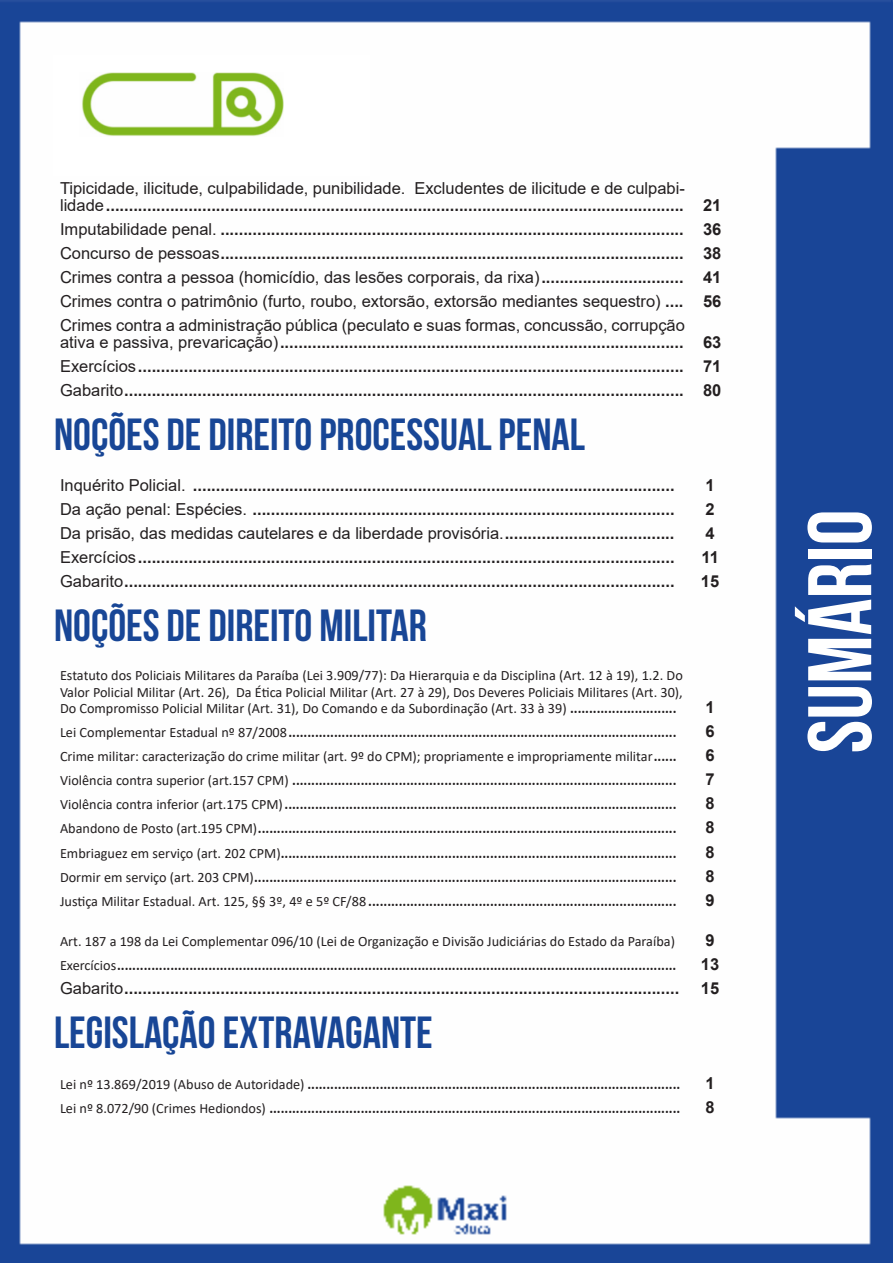
<style>
.page{position:relative;width:893px;height:1263px;background:#fff}
.page>*{position:absolute;margin:0;border:0;box-sizing:border-box;transform-origin:0 0}
.t1{font:700 90px "Bebas Neue";color:#fff}
.t2{font:700 45px "Bebas Neue";color:#184696}
.ALTERNATIVAS{font:700 16.5px/16.5px "Arial";color:#231f20}
.ALTERNATIVAS-2{font:16.5px/16.5px "Arial";color:#231f20}
.INDICE{font:700 16.5px "Arial";color:#231f20}
.ALTERNATIVAS-3{font:700 14.25px "Calibri";color:#231f20}
.ALTERNATIVAS-4{font:14.25px/16.5px "Calibri";color:#231f20;text-align:justify}
.s1{font-weight:400}
.s2{font-weight:700}
</style>
<div class="page">
<img style="left:0;top:0;width:893px;height:1263px">
<div style="left:53px;top:55px;width:317px;height:121px;background:#fff"></div>
<img style="left:82px;top:72px;width:201px;height:64px">
<p class="ALTERNATIVAS" style="left:60px;top:181px;width:626px"><span class="s1">Tipicidade, ilicitude, culpabilidade, punibilidade. Excludentes de ilicitude e de culpabi&shy;lidade</span>..............................................................................................................................</p>
<p class="INDICE" style="left:703px;top:194px;width:20px">21</p>
<p class="ALTERNATIVAS" style="left:60px;top:221px;width:625px"><span class="s1">Imputabilidade penal.</span> .....................................................................................................</p>
<p class="INDICE" style="left:703px;top:218px;width:20px">36</p>
<p class="ALTERNATIVAS" style="left:60px;top:245px;width:625px"><span class="s1">Concurso de pessoas</span>.....................................................................................................</p>
<p class="INDICE" style="left:703px;top:242px;width:20px">38</p>
<p class="ALTERNATIVAS-2" style="left:60px;top:269px;width:625px">Crimes contra a pessoa (homicídio, das lesões corporais, da rixa)<span class="s2">...............................</span></p>
<p class="INDICE" style="left:703px;top:266px;width:20px">41</p>
<p class="ALTERNATIVAS-2" style="left:60px;top:293px;width:625px">Crimes contra o patrimônio (furto, roubo, extorsão, extorsão mediantes sequestro) <span class="s2">....</span></p>
<p class="INDICE" style="left:703px;top:290px;width:20px">56</p>
<p class="ALTERNATIVAS-2" style="left:60px;top:317px;width:626px">Crimes contra a administração pública (peculato e suas formas, concussão, corrupção ativa e passiva, prevaricação)<span class="s2">........................................................................................</span></p>
<p class="INDICE" style="left:703px;top:330px;width:20px">63</p>
<p class="ALTERNATIVAS" style="left:60px;top:358px;width:625px"><span class="s1">Exercícios</span>.......................................................................................................................</p>
<p class="INDICE" style="left:703px;top:354px;width:20px">71</p>
<p class="ALTERNATIVAS" style="left:60px;top:382px;width:625px"><span class="s1">Gabarito</span>..........................................................................................................................</p>
<p class="INDICE" style="left:703px;top:378px;width:20px">80</p>
<p class="t2" style="left:54px;top:409px;width:533px">NOÇÕES DE DIREITO PROCESSUAL PENAL</p>
<p class="ALTERNATIVAS" style="left:60px;top:477px;width:616px"><span class="s1">Inquérito Policial.</span> .........................................................................................................</p>
<p class="INDICE" style="left:705px;top:473px;width:11px">1</p>
<p class="ALTERNATIVAS" style="left:60px;top:501px;width:616px"><span class="s1">Da ação penal: Espécies.</span> ............................................................................................</p>
<p class="INDICE" style="left:705px;top:497px;width:11px">2</p>
<p class="ALTERNATIVAS-2" style="left:60px;top:524px;width:616px">Da prisão, das medidas cautelares e da liberdade provisória.<span class="s2">.....................................</span></p>
<p class="INDICE" style="left:705px;top:521px;width:11px">4</p>
<p class="ALTERNATIVAS" style="left:60px;top:549px;width:616px"><span class="s1">Exercícios</span>.....................................................................................................................</p>
<p class="INDICE" style="left:701px;top:545px;width:19px">11</p>
<p class="ALTERNATIVAS" style="left:60px;top:573px;width:616px"><span class="s1">Gabarito</span>........................................................................................................................</p>
<p class="INDICE" style="left:701px;top:569px;width:20px">15</p>
<p class="t2" style="left:54px;top:600px;width:374px">NOÇÕES DE DIREITO MILITAR</p>
<p class="ALTERNATIVAS-4" style="left:60px;top:667px;width:624px">Estatuto dos Policiais Militares da Paraíba (Lei 3.909/77): Da Hierarquia e da Disciplina (Art. 12 à 19), 1.2. Do Valor Policial Militar (Art. 26), Da Ética Policial Militar (Art. 27 à 29), Dos Deveres Policiais Militares (Art. 30), Do Compromisso Policial Militar (Art. 31), Do Comando e da Subordinação (Art. 33 à 39) <span class="s2">............................</span></p>
<p class="INDICE" style="left:705px;top:696px;width:11px">1</p>
<p class="ALTERNATIVAS-3" style="left:60px;top:723px;width:618px"><span class="s1">Lei Complementar Estadual nº 87/2008</span>......................................................................................................</p>
<p class="INDICE" style="left:705px;top:720px;width:11px">6</p>
<p class="ALTERNATIVAS-4" style="left:60px;top:748px;width:618px">Crime militar: caracterização do crime militar (art. 9º do CPM); propriamente e impropriamente militar<span class="s2">......</span></p>
<p class="INDICE" style="left:705px;top:744px;width:11px">6</p>
<p class="ALTERNATIVAS-3" style="left:60px;top:771px;width:618px"><span class="s1">Violência contra superior (art.157 CPM)</span> .....................................................................................................</p>
<p class="INDICE" style="left:705px;top:768px;width:11px">7</p>
<p class="ALTERNATIVAS-3" style="left:60px;top:795px;width:618px"><span class="s1">Violência contra inferior (art.175 CPM)</span>.......................................................................................................</p>
<p class="INDICE" style="left:705px;top:792px;width:11px">8</p>
<p class="ALTERNATIVAS-3" style="left:60px;top:819px;width:618px"><span class="s1">Abandono de Posto (art.195 CPM)</span>..............................................................................................................</p>
<p class="INDICE" style="left:705px;top:816px;width:11px">8</p>
<p class="ALTERNATIVAS-3" style="left:60px;top:843px;width:618px"><span class="s1">Embriaguez em serviço (art. 202 CPM)</span>........................................................................................................</p>
<p class="INDICE" style="left:705px;top:840px;width:11px">8</p>
<p class="ALTERNATIVAS-3" style="left:60px;top:867px;width:618px"><span class="s1">Dormir em serviço (art. 203 CPM)</span>...............................................................................................................</p>
<p class="INDICE" style="left:705px;top:864px;width:11px">8</p>
<p class="ALTERNATIVAS-3" style="left:60px;top:891px;width:618px"><span class="s1">Justiça Militar Estadual. Art. 125, §§ 3º, 4º e 5º CF/88</span> .................................................................................</p>
<p class="INDICE" style="left:705px;top:888px;width:11px">9</p>
<p class="ALTERNATIVAS-4" style="left:60px;top:933px;width:616px">Art. 187 a 198 da Lei Complementar 096/10 (Lei de Organização e Divisão Judiciárias do Estado da Paraíba)</p>
<p class="INDICE" style="left:705px;top:929px;width:11px">9</p>
<p class="ALTERNATIVAS-3" style="left:60px;top:955px;width:618px"><span class="s1">Exercícios</span>...................................................................................................................................................</p>
<p class="INDICE" style="left:701px;top:953px;width:20px">13</p>
<p class="ALTERNATIVAS" style="left:60px;top:980px;width:621px"><span class="s1">Gabarito</span>.........................................................................................................................</p>
<p class="INDICE" style="left:701px;top:977px;width:20px">15</p>
<p class="t2" style="left:54px;top:1008px;width:380px">LEGISLAÇÃO EXTRAVAGANTE</p>
<p class="ALTERNATIVAS-3" style="left:60px;top:1074px;width:622px"><span class="s1">Lei nº 13.869/2019 (Abuso de Autoridade)</span> ..................................................................................................</p>
<p class="INDICE" style="left:705px;top:1072px;width:11px">1</p>
<p class="ALTERNATIVAS-3" style="left:60px;top:1098px;width:622px"><span class="s1">Lei nº 8.072/90 (Crimes Hediondos)</span> ............................................................................................................</p>
<p class="INDICE" style="left:705px;top:1096px;width:11px">8</p>
<h1 class="t1" style="left:791px;top:753px;width:245px;rotate:-90deg">SUMÁRIO</h1>
</div>
